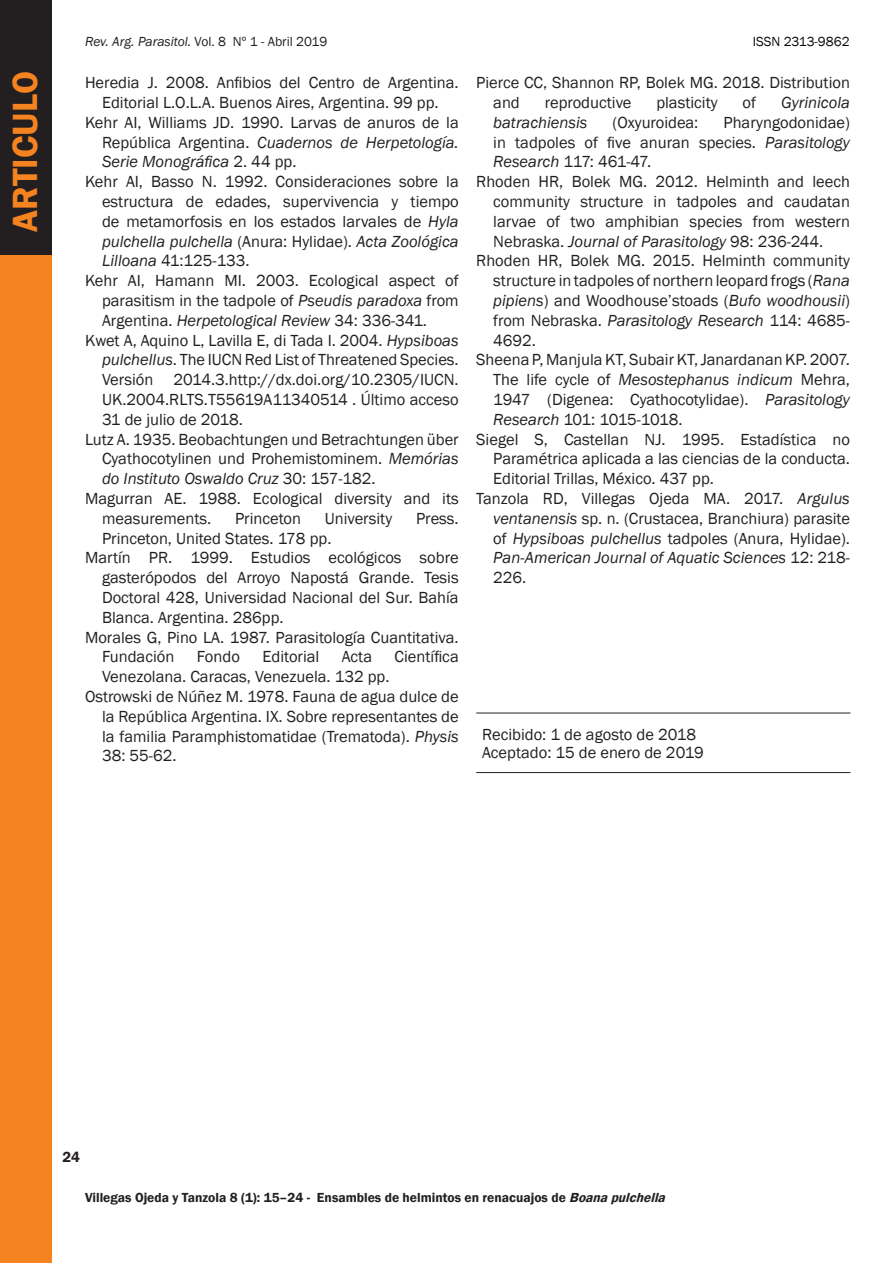
<style>
.page{position:relative;width:893px;height:1263px;background:#fff}
.page>*{position:absolute;margin:0;border:0;box-sizing:border-box;transform-origin:0 0}
.t1{font:600 36px "Franklin Gothic";color:#f58320}
.t2{font:16.5px/18px "Franklin Gothic";color:#231f20}
.t3{font:italic 16.5px "Franklin Gothic";color:#231f20}
.t4{font:16.5px "Franklin Gothic";letter-spacing:-.03em;color:#231f20}
.t5{font:600 15px "Franklin Gothic";color:#231f20}
.t6{font:600 13.5px "Franklin Gothic";color:#231f20}
.t7{font:italic 13.5px "Franklin Gothic";color:#231f20}
.t8{font:13.5px "Franklin Gothic";color:#07080d}
.s1{font-style:normal}
.s2{font-style:italic}
</style>
<div class="page">
<div style="left:0;top:0;width:51px;height:1263px;background:#f58320"></div>
<div style="left:0;top:1px;width:51px;height:254px;background:#231f20"></div>
<hr style="left:476px;top:713px;width:374px;height:1px;background:#231f20">
<hr style="left:476px;top:772px;width:374px;height:1px;background:#231f20">
<h1 class="t1" style="left:3px;top:232px;width:162px;rotate:-90deg">ARTICULO</h1>
<p class="t7" style="left:85px;top:33px;width:244px">Rev. Arg. Parasitol. <span class="s1">Vol. 8 Nº 1 - Abril 2019</span></p>
<p class="t8" style="left:753px;top:33px;width:98px">ISSN 2313-9862</p>
<p class="t2" style="left:85px;top:74px;width:375px">Heredia J. 2008. Anfibios del Centro de Argentina.</p>
<p class="t2" style="left:102px;top:94px;width:338px">Editorial L.O.L.A. Buenos Aires, Argentina. 99 pp.</p>
<p class="t2" style="left:85px;top:114px;width:375px">Kehr AI, Williams JD. 1990. Larvas de anuros de la</p>
<p class="t3" style="left:102px;top:132px;width:358px"><span class="s1">República Argentina.</span> Cuadernos de Herpetología.</p>
<p class="t3" style="left:102px;top:151px;width:196px">Serie Monográfica <span class="s1">2. 44 pp.</span></p>
<p class="t2" style="left:85px;top:173px;width:375px">Kehr AI, Basso N. 1992. Consideraciones sobre la</p>
<p class="t2" style="left:102px;top:193px;width:358px">estructura de edades, supervivencia y tiempo</p>
<p class="t2" style="left:102px;top:213px;width:358px">de metamorfosis en los estados larvales de <span class="s2">Hyla</span></p>
<p class="t3" style="left:102px;top:231px;width:358px">pulchella pulchella <span class="s1">(Anura: Hylidae).</span> Acta Zoológica</p>
<p class="t2" style="left:102px;top:252px;width:149px"><span class="s2">Lilloana</span> 41:125-133.</p>
<p class="t2" style="left:85px;top:272px;width:375px">Kehr AI, Hamann MI. 2003. Ecological aspect of</p>
<p class="t2" style="left:102px;top:292px;width:358px">parasitism in the tadpole of <span class="s2">Pseudis paradoxa</span> from</p>
<p class="t2" style="left:102px;top:312px;width:327px">Argentina. <span class="s2">Herpetological Review</span> 34: 336-341.</p>
<p class="t2" style="left:85px;top:331px;width:375px">Kwet A, Aquino L, Lavilla E, di Tada I. 2004. <span class="s2">Hypsiboas</span></p>
<p class="t2" style="left:102px;top:351px;width:358px"><span class="s2">pulchellus</span>. The IUCN Red List of Threatened Species.</p>
<p class="t2" style="left:102px;top:371px;width:358px">Versión 2014.3.http://dx.doi.org/10.2305/IUCN.</p>
<p class="t2" style="left:102px;top:391px;width:358px">UK.2004.RLTS.T55619A11340514 . Último acceso</p>
<p class="t2" style="left:102px;top:411px;width:142px">31 de julio de 2018.</p>
<p class="t2" style="left:85px;top:430px;width:375px">Lutz A. 1935. Beobachtungen und Betrachtungen über</p>
<p class="t2" style="left:102px;top:450px;width:358px">Cyathocotylinen und Prohemistominem. <span class="s2">Memórias</span></p>
<p class="t3" style="left:102px;top:468px;width:275px">do Instituto Oswaldo Cruz <span class="s1">30: 157-182.</span></p>
<p class="t2" style="left:85px;top:490px;width:375px">Magurran AE. 1988. Ecological diversity and its</p>
<p class="t2" style="left:102px;top:510px;width:111px">measurements.</p>
<p class="t2" style="left:235px;top:510px;width:67px">Princeton</p>
<p class="t2" style="left:325px;top:510px;width:69px">University</p>
<p class="t2" style="left:416px;top:510px;width:44px">Press.</p>
<p class="t2" style="left:102px;top:529px;width:231px">Princeton, United States. 178 pp.</p>
<p class="t2" style="left:85px;top:549px;width:375px">Martín PR. 1999. Estudios ecológicos sobre</p>
<p class="t2" style="left:102px;top:569px;width:358px">gasterópodos del Arroyo Napostá Grande. Tesis</p>
<p class="t2" style="left:102px;top:589px;width:358px">Doctoral 428, Universidad Nacional del Sur. Bahía</p>
<p class="t2" style="left:102px;top:609px;width:183px">Blanca. Argentina. 286pp.</p>
<p class="t2" style="left:85px;top:628px;width:375px">Morales G, Pino LA. 1987. Parasitología Cuantitativa.</p>
<p class="t2" style="left:102px;top:648px;width:74px">Fundación</p>
<p class="t2" style="left:197px;top:648px;width:45px">Fondo</p>
<p class="t2" style="left:262px;top:648px;width:58px">Editorial</p>
<p class="t2" style="left:342px;top:648px;width:32px">Acta</p>
<p class="t2" style="left:395px;top:648px;width:66px">Científica</p>
<p class="t2" style="left:102px;top:668px;width:289px">Venezolana. Caracas, Venezuela. 132 pp.</p>
<p class="t2" style="left:85px;top:688px;width:375px">Ostrowski de Núñez M. 1978. Fauna de agua dulce de</p>
<p class="t2" style="left:102px;top:708px;width:358px">la República Argentina. IX. Sobre representantes de</p>
<p class="t2" style="left:102px;top:727px;width:358px">la familia Paramphistomatidae (Trematoda). <span class="s2">Physis</span></p>
<p class="t2" style="left:102px;top:747px;width:76px">38: 55-62.</p>
<p class="t2" style="left:493px;top:73px;width:358px;line-height:19.8px;text-indent:-17px">Pierce CC, Shannon RP, Bolek MG. 2018. Distribution and</p>
<p class="t2" style="left:545px;top:94px;width:88px">reproductive</p>
<p class="t2" style="left:656px;top:94px;width:63px">plasticity</p>
<p class="t2" style="left:742px;top:94px;width:15px">of</p>
<p class="t3" style="left:781px;top:92px;width:70px">Gyrinicola</p>
<p class="t3" style="left:493px;top:112px;width:96px">batrachiensis</p>
<p class="t2" style="left:613px;top:114px;width:87px">(Oxyuroidea:</p>
<p class="t2" style="left:723px;top:114px;width:128px">Pharyngodonidae)</p>
<p class="t2" style="left:493px;top:133px;width:358px">in tadpoles of five anuran species. <span class="s2">Parasitology</span></p>
<p class="t2" style="left:493px;top:153px;width:159px"><span class="s2">Research</span> 117: 461-47.</p>
<p class="t2" style="left:476px;top:173px;width:375px">Rhoden HR, Bolek MG. 2012. Helminth and leech</p>
<p class="t2" style="left:493px;top:193px;width:358px">community structure in tadpoles and caudatan</p>
<p class="t2" style="left:493px;top:213px;width:358px">larvae of two amphibian species from western</p>
<p class="t3" style="left:493px;top:231px;width:332px"><span class="s1">Nebraska.</span> Journal of Parasitology <span class="s1">98: 236-244.</span></p>
<p class="t2" style="left:476px;top:252px;width:375px">Rhoden HR, Bolek MG. 2015. Helminth community</p>
<p class="t2" style="left:493px;top:272px;width:358px">structure in tadpoles of northern leopard frogs (<span class="s2">Rana</span></p>
<p class="t2" style="left:493px;top:292px;width:358px"><span class="s2">pipiens</span>) and Woodhouse’stoads (<span class="s2">Bufo woodhousii</span>)</p>
<p class="t2" style="left:493px;top:312px;width:358px">from Nebraska. <span class="s2">Parasitology Research</span> 114: 4685-</p>
<p class="t2" style="left:493px;top:331px;width:44px">4692.</p>
<p class="t2" style="left:476px;top:351px;width:375px">Sheena P, Manjula KT, Subair KT, Janardanan KP. 2007.</p>
<p class="t2" style="left:493px;top:371px;width:358px">The life cycle of <span class="s2">Mesostephanus indicum</span> Mehra,</p>
<p class="t2" style="left:493px;top:391px;width:358px">1947 (Digenea: Cyathocotylidae). <span class="s2">Parasitology</span></p>
<p class="t4" style="left:493px;top:409px;width:191px"><span class="s2">Research</span> 101: 1015-1018.</p>
<p class="t2" style="left:476px;top:430px;width:375px">Siegel S, Castellan NJ. 1995. Estadística no</p>
<p class="t2" style="left:493px;top:450px;width:358px">Paramétrica aplicada a las ciencias de la conducta.</p>
<p class="t2" style="left:493px;top:470px;width:222px">Editorial Trillas, México. 437 pp.</p>
<p class="t2" style="left:476px;top:490px;width:375px">Tanzola RD, Villegas Ojeda MA. 2017. <span class="s2">Argulus</span></p>
<p class="t2" style="left:493px;top:510px;width:358px"><span class="s2">ventanensis</span> sp. n. (Crustacea, Branchiura) parasite</p>
<p class="t2" style="left:493px;top:529px;width:358px">of <span class="s2">Hypsiboas pulchellus</span> tadpoles (Anura, Hylidae).</p>
<p class="t3" style="left:493px;top:547px;width:358px">Pan-American Journal of Aquatic Sciences <span class="s1">12: 218-</span></p>
<p class="t2" style="left:493px;top:569px;width:35px">226.</p>
<p class="t2" style="left:482px;top:725px;width:223px">Recibido: 1 de agosto de 2018<br>Aceptado: 15 de enero de 2019</p>
<p class="t5" style="left:63px;top:1147px;width:19px">24</p>
<p class="t6" style="left:85px;top:1189px;width:586px">Villegas Ojeda y Tanzola 8 (1): 15–24 - Ensambles de helmintos en renacuajos de <span class="s2">Boanapulchella</span></p>
</div>
